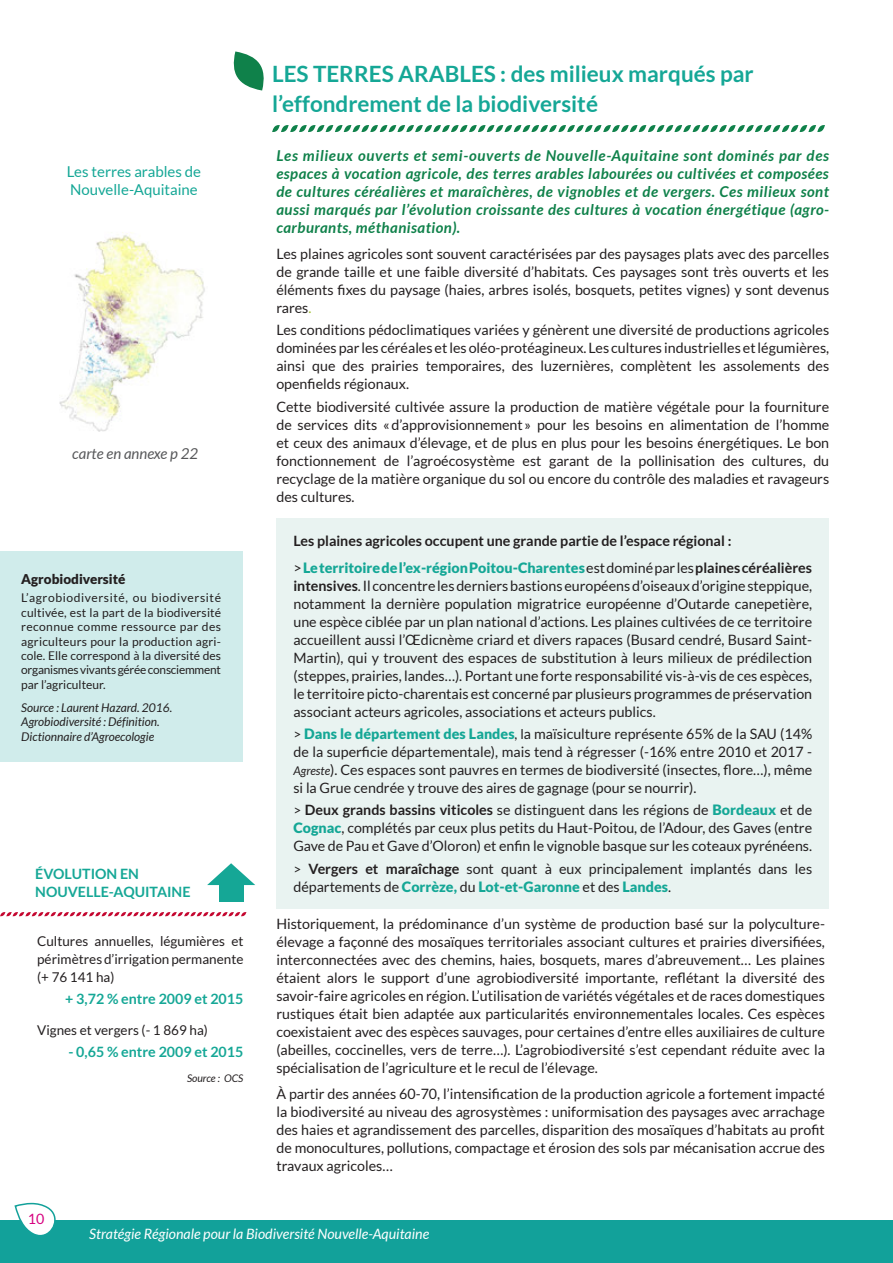
<style>
.page{position:relative;width:893px;height:1263px;background:#fff}
.page>*{position:absolute;margin:0;border:0;box-sizing:border-box;transform-origin:0 0}
.t1{font:700 22.5px/30px "Lato";color:#15a796}
.t2{font:italic 700 15px/18px "Lato";letter-spacing:.03em;color:#0f814a;text-align:justify}
.t3{font:15px/18px "Lato";color:#15a796}
.t4{font:italic 15px "Lato";color:#57585a}
.t5{font:14.25px/18px "Lato";color:#231f20;text-align:justify}
.t6{font:700 14.25px/26.5px "Lato";color:#231f20}
.t7{font:700 14.25px/18px "Lato";color:#15a796}
.t8{font:italic 14.25px "Lato";color:#fff}
.t9{font:14.25px "Lato";color:#d6017f}
.t10{font:13.5px/18px "Lato";color:#231f20;text-align:justify}
.t11{font:900 13.5px "Lato";color:#231f20}
.t12{font:12px/14.4px "Lato";letter-spacing:-.02em;color:#231f20;text-align:justify}
.t13{font:italic 12px/14.4px "Lato";color:#231f20}
.t14{font:italic 10.5px "Lato";color:#231f20}
.s1{color:#a1c030}
.s2{font-weight:400}
.s3{font-weight:900;color:#15a796}
.s4{font-weight:700}
.s5{font-size:13.5px}
.s6{font-style:italic;font-size:12px}
</style>
<div class="page">
<div style="left:0;top:1220px;width:893px;height:43px;background:#12a19a"></div>
<svg style="left:14px;top:1202px;width:42px;height:33px"></svg>
<svg style="left:0;top:912px;width:246px;height:4px"></svg>
<div style="left:219px;top:883px;width:24px;height:18px;background:#15a796"></div>
<svg style="left:207px;top:863px;width:48px;height:22px"></svg>
<div style="left:276px;top:518px;width:553px;height:390px;background:#e9f3f1"></div>
<div style="left:0;top:552px;width:242px;height:210px;background:#d0eceb"></div>
<img style="left:60px;top:232px;width:145px;height:199px">
<svg style="left:233px;top:51px;width:31px;height:40px"></svg>
<svg style="left:272px;top:125px;width:553px;height:7px"></svg>
<p class="t3" style="left:67px;top:163px;width:136px">Les terres arables de<br>Nouvelle-Aquitaine</p>
<p class="t4" style="left:72px;top:445px;width:127px">carte en annexe p 22</p>
<p class="t11" style="left:21px;top:571px;width:106px">Agrobiodiversité</p>
<p class="t12" style="left:21px;top:591px;width:201px">L’agrobiodiversité, ou biodiversité cultivée, est la part de la biodiversité reconnue comme ressource par des agriculteurs pour la production agri&shy;cole. Elle correspond à la diversité des organismes vivants gérée consciemment par l’agriculteur.</p>
<p class="t13" style="left:21px;top:701px;width:153px">Source : Laurent Hazard. 2016.<br>Agrobiodiversité : Définition.<br>Dictionnaire d’Agroecologie</p>
<p class="t7" style="left:35px;top:864px;width:157px">ÉVOLUTION EN<br>NOUVELLE-AQUITAINE</p>
<p class="t10" style="left:37px;top:932px;width:208px">Cultures annuelles, légumières et périmètres d’irrigation permanente (+ 76 141 ha)</p>
<p class="t7" style="left:65px;top:990px;width:180px">+ 3,72 % entre 2009 et 2015</p>
<p class="t10" style="left:37px;top:1021px;width:172px">Vignes et vergers (- 1 869 ha)</p>
<p class="t7" style="left:68px;top:1043px;width:176px">- 0,65 % entre 2009 et 2015</p>
<p class="t14" style="left:187px;top:1073px;width:58px">Source : OCS</p>
<p class="t9" style="left:28px;top:1211px;width:18px">10</p>
<h1 class="t1" style="left:272px;top:58px;width:483px">LES TERRES ARABLES : des milieux marqués par l’effondrement de la biodiversité</h1>
<p class="t2" style="left:276px;top:147px;width:554px">Les milieux ouverts et semi-ouverts de Nouvelle-Aquitaine sont dominés par des espaces à vocation agricole, des terres arables labourées ou cultivées et composées de cultures céréalières et maraîchères, de vignobles et de vergers. Ces milieux sont aussi marqués par l’évolution croissante des cultures à vocation énergétique (agro&shy;carburants, méthanisation).</p>
<p class="t5" style="left:276px;top:245px;width:554px">Les plaines agricoles sont souvent caractérisées par des paysages plats avec des parcelles de grande taille et une faible diversité d’habitats. Ces paysages sont très ouverts et les éléments fixes du paysage (haies, arbres isolés, bosquets, petites vignes) y sont devenus rares<span class="s1">.</span></p>
<p class="t5" style="left:276px;top:321px;width:554px">Les conditions pédoclimatiques variées y génèrent une diversité de productions agricoles dominées par les céréales et les oléo-protéagineux. Les cultures industrielles et légumières, ainsi que des prairies temporaires, des luzernières, complètent les assolements des openfields régionaux.</p>
<p class="t5" style="left:276px;top:397px;width:554px">Cette biodiversité cultivée assure la production de matière végétale pour la fourniture de services dits «d’approvisionnement » pour les besoins en alimentation de l’homme et ceux des animaux d’élevage, et de plus en plus pour les besoins énergétiques. Le bon fonctionnement de l’agroécosystème est garant de la pollinisation des cultures, du recyclage de la matière organique du sol ou encore du contrôle des maladies et ravageurs des cultures.</p>
<p class="t6" style="left:293px;top:527px;width:520px">Les plaines agricoles occupent une grande partie de l’espace régional :<br><span class="s2">&gt;</span> <span class="s3">Le territoire de l’ex-région Poitou-Charentes</span> <span class="s2">est dominé par les</span> plaines céréalières</p>
<p class="t5" style="left:293px;top:576px;width:520px"><span class="s4">intensives</span>. Il concentre les derniers bastions européens d’oiseaux d’origine steppique, notamment la dernière population migratrice européenne d’Outarde canepetière, une espèce ciblée par un plan national d’actions. Les plaines cultivées de ce territoire accueillent aussi l’Œdicnème criard et divers rapaces (Busard cendré, Busard Saint-Martin), qui y trouvent des espaces de substitution à leurs milieux de prédilection (steppes, prairies, landes…). Portant une forte responsabilité vis-à-vis de ces espèces, le territoire picto-charentais est concerné par plusieurs programmes de préservation associant acteurs agricoles, associations et acteurs publics.</p>
<p class="t5" style="left:293px;top:725px;width:520px"><span class="s5">&gt;</span> <span class="s3">Dans le département des Landes</span><span class="s5">, l</span>a maïsiculture représente 65% de la SAU (14% de la superficie départementale), mais tend à régresser (-16% entre 2010 et 2017 - <span class="s6">Agreste</span>). Ces espaces sont pauvres en termes de biodiversité (insectes, flore…), même si la Grue cendrée y trouve des aires de gagnage (pour se nourrir).</p>
<p class="t5" style="left:293px;top:801px;width:520px"><span class="s5">&gt;</span> <span class="s4">Deux grands bassins viticoles</span> se distinguent dans les régions de <span class="s3">Bordeaux</span> et de <span class="s3">Cognac</span>, complétés par ceux plus petits du Haut-Poitou, de l’Adour, des Gaves (entre Gave de Pau et Gave d’Oloron) et enfin le vignoble basque sur les coteaux pyrénéens.</p>
<p class="t5" style="left:293px;top:859px;width:520px"><span class="s5">&gt;</span> <span class="s4">Vergers et maraîchage</span> sont quant à eux principalement implantés dans les départements de <span class="s3">Corrèze,</span> du <span class="s3">Lot-et-Garonne</span> et des <span class="s3">Landes</span>.</p>
<p class="t5" style="left:276px;top:915px;width:550px">Historiquement, la prédominance d’un système de production basé sur la polyculture&shy;élevage a façonné des mosaïques territoriales associant cultures et prairies diversifiées, interconnectées avec des chemins, haies, bosquets, mares d’abreuvement… Les plaines étaient alors le support d’une agrobiodiversité importante, reflétant la diversité des savoir-faire agricoles en région. L’utilisation de variétés végétales et de races domestiques rustiques était bien adaptée aux particularités environnementales locales. Ces espèces coexistaient avec des espèces sauvages, pour certaines d’entre elles auxiliaires de culture (abeilles, coccinelles, vers de terre…). L’agrobiodiversité s’est cependant réduite avec la spécialisation de l’agriculture et le recul de l’élevage.</p>
<p class="t5" style="left:276px;top:1085px;width:550px">À partir des années 60-70, l’intensification de la production agricole a fortement impacté la biodiversité au niveau des agrosystèmes : uniformisation des paysages avec arrachage des haies et agrandissement des parcelles, disparition des mosaïques d’habitats au profit de monocultures, pollutions, compactage et érosion des sols par mécanisation accrue des travaux agricoles…</p>
<p class="t8" style="left:89px;top:1226px;width:341px">Stratégie Régionale pour la Biodiversité Nouvelle-Aquitaine</p>
</div>
